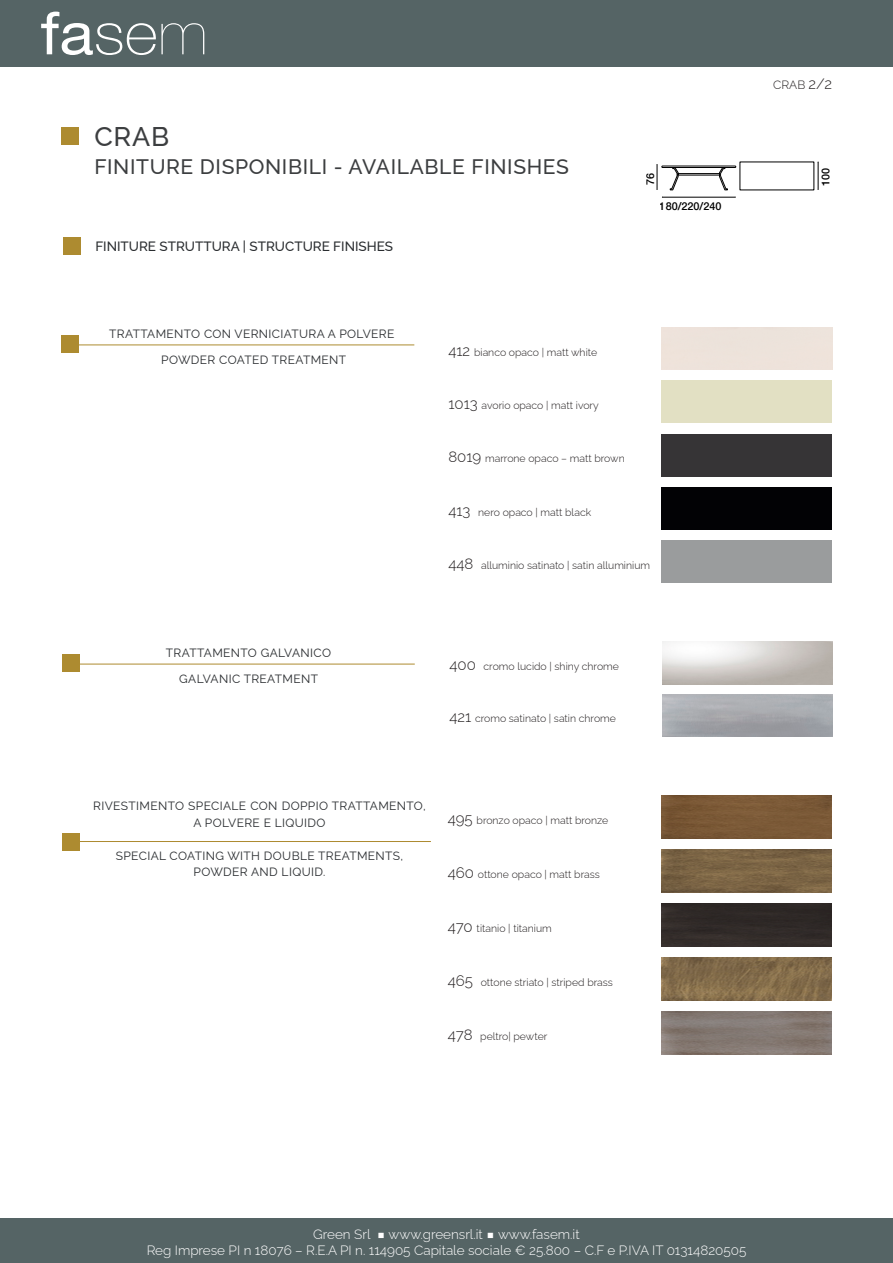
<style>
.page{position:relative;width:893px;height:1263px;background:#fff}
.page>*{position:absolute;margin:0;border:0;box-sizing:border-box;transform-origin:0 0}
.H10{font:500 27px "Raleway";color:#3c3e40}
.H10-2{font:500 21px "Raleway";letter-spacing:.03em;color:#3c3e40}
.t1{font:300 13.5px/16.2px "Raleway";color:#fff;text-align:center}
.H10-3{font:500 13.5px "Raleway";color:#292c2f}
.t2{font:12px/26px "Raleway";letter-spacing:.03em;color:#292c2f;text-align:center}
.H10-4{font:300 12px "Raleway";color:#231f20}
.t3{font:500 10.8px "Helvetica Neue";color:#000}
.t4{font:300 10.5px "Raleway";color:#231f20}
.s1{font-size:15px}
.s2{font-family:"Montserrat Alternates";font-weight:400}
</style>
<div class="page">
<div style="left:0;top:1218px;width:893px;height:45px;background:#556465"></div>
<div style="left:662px;top:487px;width:170px;height:43px;background:#020205"></div>
<div style="left:662px;top:540px;width:170px;height:43px;background:#9a9c9d"></div>
<hr style="left:70px;top:345px;width:344px;height:1px;background:#ad8b30">
<hr style="left:71px;top:664px;width:344px;height:1px;background:#ad8b30">
<div style="left:662px;top:381px;width:170px;height:42px;background:#e2e0c3"></div>
<div style="left:662px;top:434px;width:170px;height:42px;background:#363436"></div>
<div style="left:62px;top:336px;width:17px;height:17px;background:#ad8b30"></div>
<div style="left:62px;top:655px;width:17px;height:17px;background:#ad8b30"></div>
<div style="left:62px;top:128px;width:17px;height:17px;background:#ad8b30"></div>
<div style="left:0;top:0;width:893px;height:67px;background:#556465"></div>
<svg style="left:41px;top:12px;width:163px;height:43px"></svg>
<img style="left:662px;top:958px;width:170px;height:42px">
<div style="left:662px;top:904px;width:170px;height:42px;background:#302a28"></div>
<img style="left:662px;top:1012px;width:170px;height:42px">
<hr style="left:71px;top:841px;width:360px;height:1px;background:#ad8b30">
<img style="left:662px;top:796px;width:170px;height:42px">
<img style="left:662px;top:850px;width:170px;height:42px">
<div style="left:62px;top:833px;width:17px;height:17px;background:#ad8b30"></div>
<hr style="left:662px;top:197px;width:74px;height:1px;background:#000">
<svg style="left:817px;top:162px;width:2px;height:28px"></svg>
<svg style="left:656px;top:164px;width:2px;height:26px"></svg>
<svg style="left:670px;top:168px;width:8px;height:22px"></svg>
<svg style="left:719px;top:168px;width:9px;height:22px"></svg>
<div style="left:678px;top:173px;width:42px;height:2px;border:1px solid #000"></div>
<div style="left:662px;top:166px;width:74px;height:2px;border:1px solid #000"></div>
<div style="left:64px;top:238px;width:17px;height:17px;background:#ad8b30"></div>
<p class="H10" style="left:94px;top:115px;width:76px">CRAB</p>
<p class="H10-2" style="left:94px;top:150px;width:476px">FINITURE DISPONIBILI - AVAILABLE FINISHES</p>
<p class="H10-3" style="left:95px;top:235px;width:299px">FINITURE STRUTTURA | STRUCTURE FINISHES</p>
<p class="H10-4" style="left:773px;top:76px;width:60px">CRAB <span class="s1">2/2</span></p>
<p class="t3" style="left:644px;top:185px;width:14px;rotate:-90deg">76</p>
<p class="t3" style="left:819px;top:186px;width:20px;rotate:-90deg">100</p>
<p class="t3" style="left:660px;top:200px;width:63px">180/220/240</p>
<p class="t2" style="left:109px;top:319px;width:287px">TRATTAMENTO CON VERNICIATURA A POLVERE<br>POWDER COATED TREATMENT</p>
<p class="t4" style="left:448px;top:343px;width:150px"><span class="s1">412</span> bianco opaco | matt white</p>
<p class="t4" style="left:448px;top:397px;width:152px"><span class="s1">1013</span> avorio opaco | matt ivory</p>
<p class="t4" style="left:448px;top:450px;width:178px"><span class="s1">8019</span> marrone opaco – matt brown</p>
<p class="t4" style="left:448px;top:503px;width:144px"><span class="s1">413</span> nero opaco | matt black</p>
<p class="t2" style="left:166px;top:638px;width:167px">TRATTAMENTO GALVANICO<br>GALVANIC TREATMENT</p>
<p class="t4" style="left:448px;top:557px;width:203px"><span class="s1">448</span> alluminio satinato | satin alluminium</p>
<p class="t4" style="left:449px;top:658px;width:171px"><span class="s1">400</span> cromo lucido | shiny chrome</p>
<p class="t4" style="left:449px;top:710px;width:168px"><span class="s1">421</span> cromo satinato | satin chrome</p>
<p class="t2" style="left:93px;top:796px;width:334px;line-height:16.5px">RIVESTIMENTO SPECIALE CON DOPPIO TRATTAMENTO,<br>A POLVERE E LIQUIDO</p>
<p class="t2" style="left:116px;top:846px;width:289px;line-height:16.5px">SPECIAL COATING WITH DOUBLE TREATMENTS,<br>POWDER AND LIQUID.</p>
<p class="t4" style="left:448px;top:812px;width:162px"><span class="s1">495</span> bronzo opaco | matt bronze</p>
<p class="t4" style="left:448px;top:866px;width:154px"><span class="s1">460</span> ottone opaco | matt brass</p>
<p class="t4" style="left:448px;top:920px;width:106px"><span class="s1">470</span> titanio | titanium</p>
<p class="t4" style="left:448px;top:974px;width:167px"><span class="s1">465</span> ottone striato | striped brass</p>
<p class="t4" style="left:448px;top:1028px;width:101px"><span class="s1">478</span> peltro| pewter</p>
<p class="t1" style="left:147px;top:1225px;width:601px">Green Srl <span class="s2">■</span> www.greensrl.it <span class="s2">■</span> www.fasem.it<br>Reg Imprese PI n 18076 – R.E.A PI n. 114905 Capitale sociale € 25.800 – C.F e P.IVA IT 01314820505</p>
</div>
